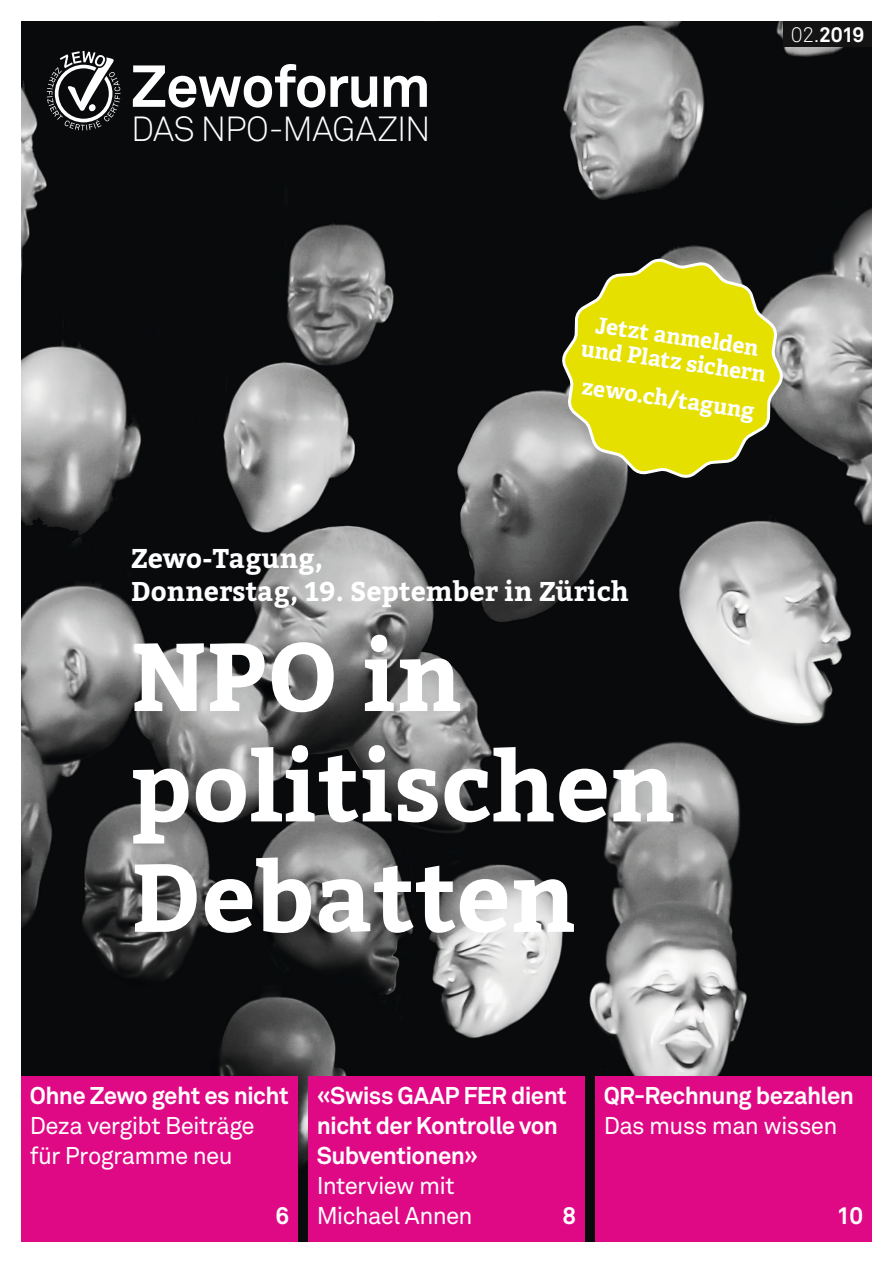
<style>
.page{position:relative;width:893px;height:1263px;background:#fff}
.page>*{position:absolute;margin:0;border:0;box-sizing:border-box;transform-origin:0 0}
.t1{font:700 96px/110.4px "Bitter";color:#fff}
.t2{font:700 58.35px "Akkurat Std";letter-spacing:-.025em;color:#fff}
.t3{font:300 34.5px "Akkurat Std";letter-spacing:-.025em;color:#fff}
.t4{font:700 27px/33px "Bitter";color:#fff}
.t5{font:700 24px/30px "Akkurat Std";letter-spacing:-.025em;color:#fff}
.t6{font:24px/30px "Akkurat Std";letter-spacing:-.03em;color:#fff}
.t7{font:700 22.5px/25px "Adelle Basic";color:#fff;text-align:center}
.t8{font:700 21px "Akkurat Std";color:#fff}
.s1{font-weight:300}
</style>
<div class="page">
<img style="left:21px;top:21px;width:851px;height:1221px">
<div style="left:308px;top:1076px;width:277px;height:166px;background:#e00985"></div>
<div style="left:21px;top:1076px;width:277px;height:166px;background:#e00985"></div>
<div style="left:595px;top:1076px;width:277px;height:166px;background:#e00985"></div>
<svg style="left:47px;top:51px;width:73px;height:79px"></svg>
<div style="left:783px;top:21px;width:89px;height:26px;background:#131413"></div>
<svg style="left:559px;top:256px;width:227px;height:357px;background:#8b892c"></svg>
<h2 class="t2" style="left:131px;top:50px;width:301px">Zewoforum</h2>
<h3 class="t3" style="left:131px;top:109px;width:301px">DAS NPO-MAGAZIN</h3>
<p class="t8" style="left:791px;top:22px;width:75px"><span class="s1">02.</span>2019</p>
<p class="t7" style="left:586px;top:311px;width:188px;rotate:8deg">Jetzt anmelden und Platz sichern</p>
<p class="t7" style="left:584px;top:374px;width:175px;rotate:8deg">zewo.ch/tagung</p>
<p class="t4" style="left:131px;top:541px;width:499px">Zewo-Tagung,<br>Donnerstag, 19. September in Zürich</p>
<h1 class="t1" style="left:131px;top:619px;width:546px">NPO in politischen<br>Debatten</h1>
<p class="t5" style="left:30px;top:1081px;width:260px">Ohne Zewo geht es nicht</p>
<p class="t6" style="left:30px;top:1111px;width:227px">Deza vergibt Beiträge für Programme neu</p>
<p class="t5" style="left:275px;top:1201px;width:15px">6</p>
<p class="t5" style="left:317px;top:1081px;width:252px">«Swiss GAAP FER dient nicht der Kontrolle von<br>Subventionen»</p>
<p class="t6" style="left:317px;top:1171px;width:157px">Interview mit<br>Michael Annen</p>
<p class="t5" style="left:562px;top:1201px;width:15px">8</p>
<p class="t5" style="left:604px;top:1081px;width:252px">QR-Rechnung bezahlen</p>
<p class="t6" style="left:604px;top:1111px;width:235px">Das muss man wissen</p>
<p class="t5" style="left:836px;top:1200px;width:28px">10</p>
</div>
